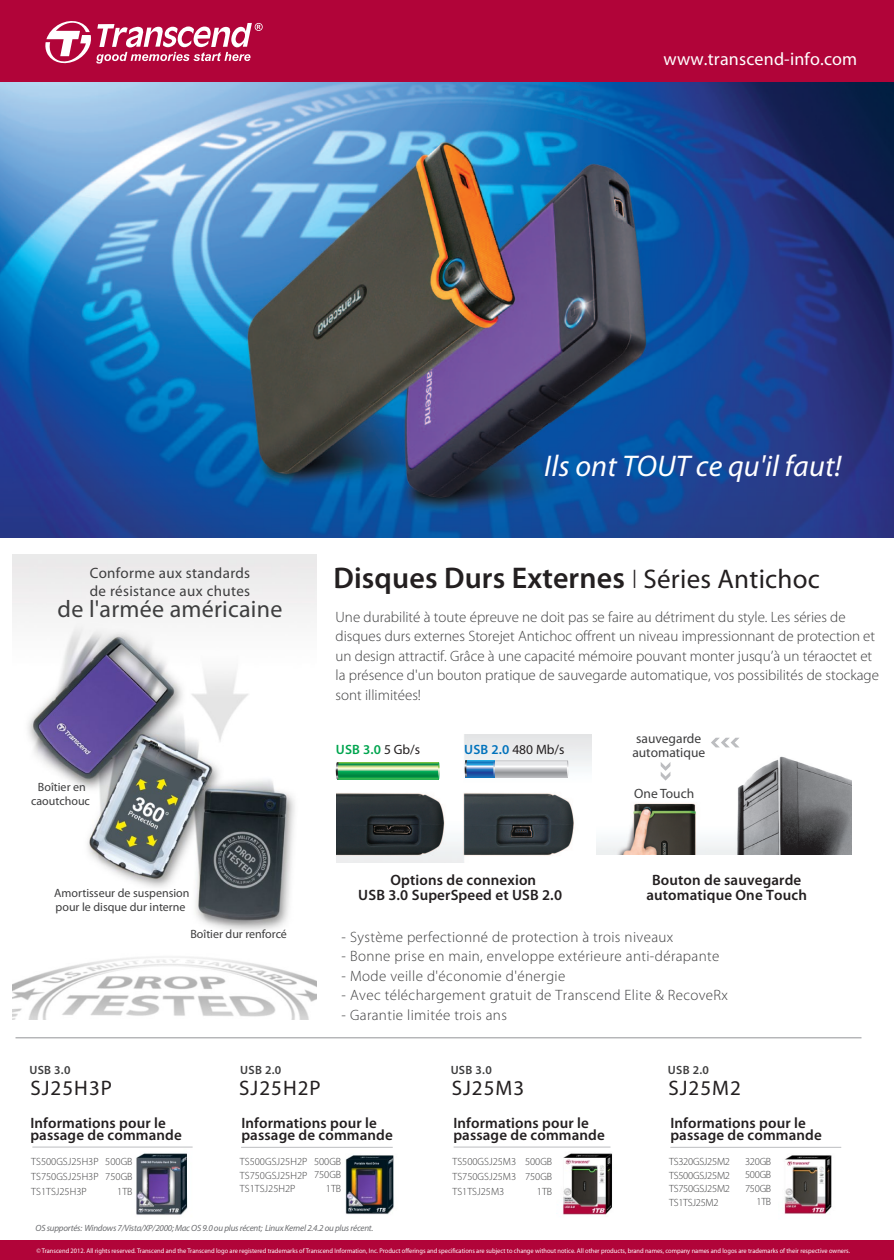
<style>
.page{position:relative;width:894px;height:1260px;background:#fff}
.page>*{position:absolute;margin:0;border:0;box-sizing:border-box;transform-origin:0 0}
.t1{font:600 30px "Myriad Pro";letter-spacing:.005em;color:#231f20}
.t2{font:italic 30px "Myriad Pro";letter-spacing:.005em;color:#fff}
.t3{font:24px "Myriad Pro";letter-spacing:.01em;color:#3e3e3f}
.t4{font:21px "Myriad Pro";letter-spacing:.05em;color:#231f20}
.t5{font:18px "Myriad";letter-spacing:.01em;color:#fff}
.t6{font:300 15px/19.5px "Myriad Pro";color:#3e3e3f}
.t7{font:600 15px/12px "Myriad Pro";letter-spacing:.01em;color:#231f20}
.t8{font:300 15px "Myriad Pro";letter-spacing:.025em;color:#3e3e3f}
.t9{font:15px/18px "Myriad Pro";letter-spacing:.025em;color:#3e3e3f}
.t10{font:13.5px "Myriad Pro";color:#3e3e3f}
.t11{font:13.5px "Myriad Pro";color:#231f20}
.t12{font:600 13.5px "Myriad Pro";color:#00a54f}
.t13{font:12px/13.5px "Myriad Pro";color:#3e3e3f;text-align:center}
.t14{font:600 12px "Myriad Pro";letter-spacing:.025em;color:#3e3e3f}
.t15{font:300 10.5px/15px "Myriad Pro";color:#3e3e3f;text-align:justify}
.t16{font:10.5px/13.5px "Myriad";letter-spacing:.025em;color:#6c6d70;text-align:center}
.t17{font:300 10.5px/13.5px "Myriad Pro";letter-spacing:-.025em;color:#3e3e3f;text-align:right}
.t18{font:italic 9px "Myriad";letter-spacing:-.025em;color:#6c6d70}
.t19{font:6.75px "Myriad Pro";color:#fff;scale:.95 1}
.s1{font-weight:300;font-size:27px}
.s2{font-family:"Myriad";font-weight:400;font-size:27px}
.s3{font-weight:400;color:#231f20}
.s4{font-weight:600;color:#0072bc}
</style>
<div class="page">
<div style="left:0;top:1240px;width:894px;height:19px;background:#b10439"></div>
<div style="left:0;top:0;width:893px;height:83px;background:#b10439"></div>
<svg style="left:45px;top:21px;width:218px;height:43px"></svg>
<img style="left:12px;top:555px;width:305px;height:464px">
<hr style="left:16px;top:1037px;width:846px;height:1px;background:#939598">
<img style="left:336px;top:734px;width:255px;height:128px">
<img style="left:596px;top:747px;width:255px;height:107px">
<img style="left:0;top:82px;width:894px;height:455px">
<img style="left:345px;top:1155px;width:49px;height:60px">
<hr style="left:241px;top:1146px;width:152px;height:1px;background:#bcbdc0">
<img style="left:556px;top:1147px;width:56px;height:68px">
<hr style="left:454px;top:1146px;width:157px;height:1px;background:#bcbdc0">
<img style="left:132px;top:1147px;width:60px;height:68px">
<hr style="left:32px;top:1146px;width:161px;height:1px;background:#bcbdc0">
<img style="left:784px;top:1155px;width:48px;height:59px">
<hr style="left:670px;top:1146px;width:171px;height:1px;background:#bcbdc0">
<svg style="left:661px;top:761px;width:9px;height:19px"></svg>
<svg style="left:711px;top:737px;width:28px;height:10px"></svg>
<svg style="left:495px;top:759px;width:72px;height:17px"></svg>
<svg style="left:467px;top:759px;width:26px;height:17px"></svg>
<svg style="left:465px;top:759px;width:2px;height:17px"></svg>
<svg style="left:567px;top:759px;width:2px;height:17px"></svg>
<svg style="left:493px;top:759px;width:2px;height:17px"></svg>
<svg style="left:339px;top:762px;width:99px;height:17px"></svg>
<svg style="left:336px;top:762px;width:3px;height:17px"></svg>
<svg style="left:438px;top:762px;width:2px;height:17px"></svg>
<p class="t5" style="left:664px;top:50px;width:195px">www.transcend-info.com</p>
<h1 class="t2" style="left:544px;top:450px;width:299px">Ils ont TOUT ce qu'il faut!</h1>
<p class="t9" style="left:90px;top:564px;width:162px">Conforme aux standards de résistance aux chutes</p>
<h2 class="t3" style="left:58px;top:596px;width:226px">de l'armée américaine</h2>
<p class="t13" style="left:31px;top:780px;width:60px">Boîtier en caoutchouc</p>
<h1 class="t1" style="left:333px;top:561px;width:488px">Disques Durs Externes <span class="s1">I</span> <span class="s2">Séries Antichoc</span></h1>
<p class="t6" style="left:336px;top:607px;width:545px">Une durabilité à toute épreuve ne doit pas se faire au détriment du style. Les séries de disques durs externes Storejet Antichoc offrent un niveau impressionnant de protection et un design attractif. Grâce à une capacité mémoire pouvant monter jusqu’à un téraoctet et la présence d'un bouton pratique de sauvegarde automatique, vos possibilités de stockage sont illimitées!</p>
<p class="t10" style="left:636px;top:731px;width:67px">sauvegarde</p>
<p class="t12" style="left:336px;top:741px;width:86px">USB 3.0 <span class="s3">5 Gb/s</span></p>
<p class="t11" style="left:464px;top:742px;width:102px"><span class="s4">USB 2.0</span> 480 Mb/s</p>
<p class="t10" style="left:632px;top:744px;width:74px">automatique</p>
<p class="t10" style="left:634px;top:785px;width:62px">One Touch</p>
<p class="t13" style="left:54px;top:886px;width:137px;text-align:left">Amortisseur de suspension pour le disque dur interne</p>
<p class="t7" style="left:358px;top:872px;width:205px;line-height:15px;text-align:center">Options de connexion<br>USB 3.0 SuperSpeed et USB 2.0</p>
<p class="t7" style="left:646px;top:872px;width:162px;line-height:15px;text-align:center">Bouton de sauvegarde automatique One Touch</p>
<p class="t13" style="left:190px;top:927px;width:98px">Boîtier dur renforcé</p>
<p class="t8" style="left:342px;top:928px;width:333px">- Système perfectionné de protection à trois niveaux</p>
<p class="t8" style="left:342px;top:947px;width:379px">- Bonne prise en main, enveloppe extérieure anti-dérapante</p>
<p class="t8" style="left:342px;top:967px;width:225px">- Mode veille d'économie d'énergie</p>
<p class="t8" style="left:342px;top:986px;width:388px">- Avec téléchargement gratuit de Transcend Elite &amp; RecoveRx</p>
<p class="t8" style="left:342px;top:1006px;width:167px">- Garantie limitée trois ans</p>
<p class="t14" style="left:29px;top:1063px;width:43px">USB 3.0</p>
<p class="t14" style="left:240px;top:1063px;width:43px">USB 2.0</p>
<p class="t14" style="left:451px;top:1063px;width:43px">USB 3.0</p>
<p class="t14" style="left:668px;top:1063px;width:43px">USB 2.0</p>
<h3 class="t4" style="left:30px;top:1076px;width:83px">SJ25H3P</h3>
<h3 class="t4" style="left:239px;top:1076px;width:83px">SJ25H2P</h3>
<h3 class="t4" style="left:452px;top:1076px;width:74px">SJ25M3</h3>
<h3 class="t4" style="left:668px;top:1076px;width:74px">SJ25M2</h3>
<p class="t7" style="left:30px;top:1116px;width:153px">Informations pour le passage de commande</p>
<p class="t7" style="left:241px;top:1116px;width:153px">Informations pour le passage de commande</p>
<p class="t7" style="left:453px;top:1116px;width:153px">Informations pour le passage de commande</p>
<p class="t7" style="left:670px;top:1116px;width:153px">Informations pour le passage de commande</p>
<p class="t15" style="left:31px;top:1153px;width:69px">TS500GSJ25H3P TS750GSJ25H3P TS1TSJ25H3P</p>
<p class="t16" style="left:58px;top:1135px;width:26px">4GB<br>8GB<br>16GB<br>32GB<br>64GB</p>
<p class="t15" style="left:105px;top:1153px;width:29px;text-align:right">500GB<br>750GB<br>1TB</p>
<p class="t15" style="left:525px;top:1153px;width:29px;text-align:right">500GB<br>750GB<br>1TB</p>
<p class="t15" style="left:314px;top:1154px;width:29px;line-height:13.5px;text-align:right">500GB<br>750GB<br>1TB</p>
<p class="t17" style="left:745px;top:1154px;width:28px">320GB<br>500GB<br>750GB<br>1TB</p>
<p class="t15" style="left:453px;top:1153px;width:65px">TS500GSJ25M3<br>TS750GSJ25M3<br>TS1TSJ25M3</p>
<p class="t15" style="left:240px;top:1154px;width:69px;line-height:13.5px">TS500GSJ25H2P TS750GSJ25H2P TS1TSJ25H2P</p>
<p class="t15" style="left:669px;top:1154px;width:62px;line-height:13.5px">TS320GSJ25M2<br>TS500GSJ25M2<br>TS750GSJ25M2<br>TS1TSJ25M2</p>
<p class="t18" style="left:36px;top:1223px;width:339px">OS supportés: Windows 7/Vista/XP/2000; Mac OS 9.0 ou plus récent; Linux Kernel 2.4.2 ou plus récent.</p>
<p class="t19" style="left:36px;top:1246px;width:858px">© Transcend 2012. All rights reserved. Transcend and the Transcend logo are registered trademarks of Transcend Information, Inc. Product offerings and specifications are subject to change without notice. All other products, brand names, company names and logos are trademarks of their respective owners.</p>
</div>
